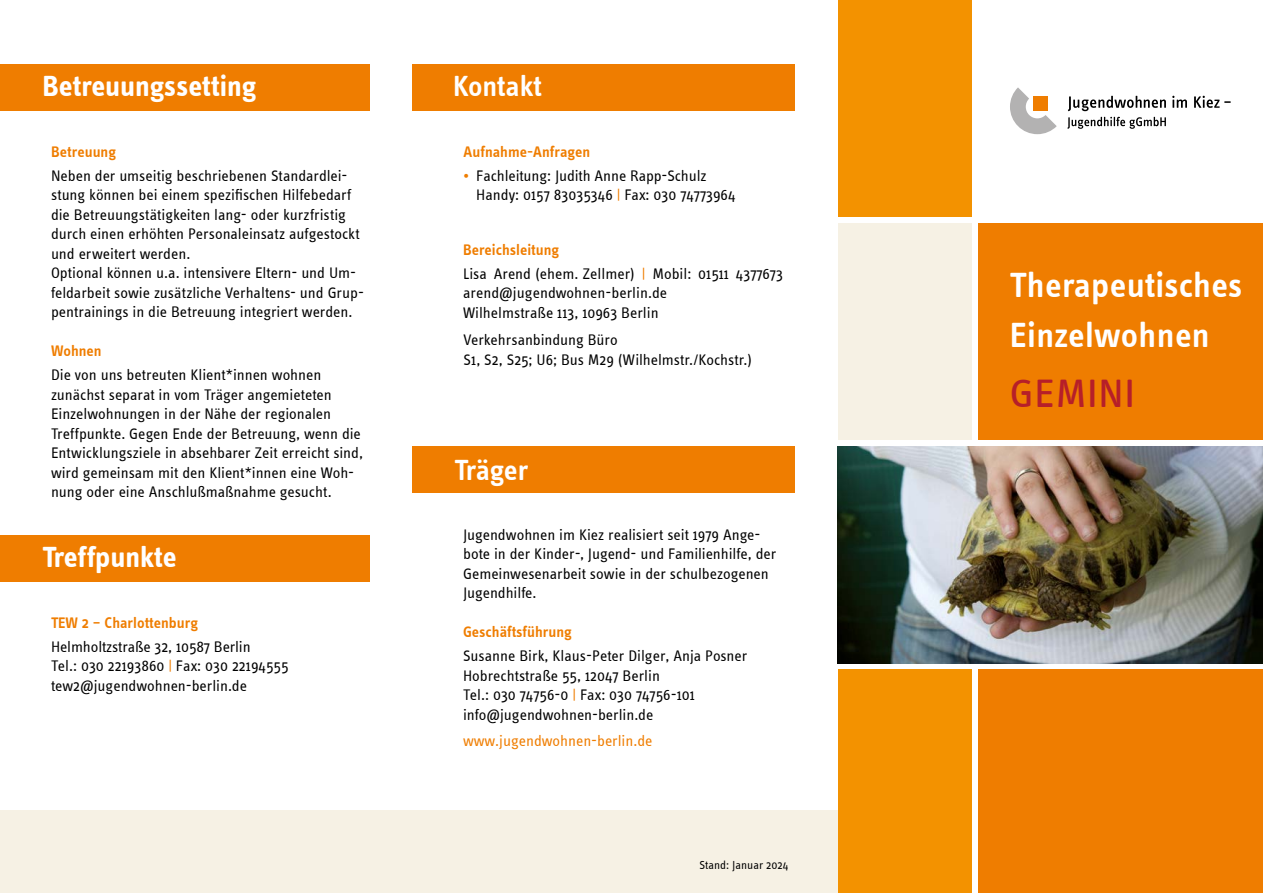
<style>
.page{position:relative;width:1263px;height:893px;background:#fff}
.page>*{position:absolute;margin:0;border:0;box-sizing:border-box;transform-origin:0 0}
.t1{font:40.8px "Info Text";letter-spacing:.015em;color:#b61f29}
.t2{font:600 36px/50.6px "Info Text";letter-spacing:.01em;color:#fff}
.t3{font:700 30px "Info Text";color:#fff}
.t4{font:600 30px "Info Text";letter-spacing:-.015em;color:#fff}
.t5{font:15.75px/19.5px "Info Text";letter-spacing:-.005em;color:#000}
.t6{font:600 15.75px "Info Text";color:#ef7d00}
.t7{font:15.75px "Info Text";letter-spacing:-.005em;color:#ef7d00}
.t8{font:12px "Info Text";color:#000}
.s1{color:#ef7d00}
.s2{font-family:"Times New Roman";color:#ef7d00}
.s3{font-weight:600;color:#ef7d00}
</style>
<div class="page">
<div style="left:0;top:810px;width:838px;height:83px;background:#f6f1e4"></div>
<div style="left:0;top:64px;width:370px;height:47px;background:#ef7d00"></div>
<div style="left:412px;top:64px;width:383px;height:47px;background:#ef7d00"></div>
<div style="left:0;top:535px;width:370px;height:46px;background:#ef7d00"></div>
<img style="left:838px;top:446px;width:425px;height:217px">
<div style="left:978px;top:223px;width:285px;height:217px;background:#ef7d00"></div>
<div style="left:838px;top:0;width:134px;height:217px;background:#f39200"></div>
<svg style="left:1067px;top:117px;width:99px;height:12px"></svg>
<svg style="left:1068px;top:96px;width:98px;height:15px"></svg>
<svg style="left:1172px;top:96px;width:15px;height:12px"></svg>
<svg style="left:1194px;top:96px;width:37px;height:12px"></svg>
<svg style="left:1010px;top:87px;width:47px;height:47px"></svg>
<div style="left:838px;top:223px;width:134px;height:217px;background:#f6f1e4"></div>
<div style="left:978px;top:670px;width:285px;height:223px;background:#ef7d00"></div>
<div style="left:838px;top:670px;width:134px;height:223px;background:#f39200"></div>
<div style="left:412px;top:446px;width:383px;height:47px;background:#ef7d00"></div>
<h3 class="t3" style="left:43px;top:69px;width:216px">Betreuungssetting</h3>
<p class="t6" style="left:51px;top:143px;width:67px">Betreuung</p>
<p class="t5" style="left:51px;top:166px;width:314px">Neben der umseitig beschriebenen Standardlei&shy;stung können bei einem spezifischen Hilfebedarf die Betreuungstätigkeiten lang- oder kurzfristig durch einen erhöhten Personaleinsatz aufgestockt und erweitert werden.<br>Optional können u.a. intensivere Eltern- und Um&shy;feldarbeit sowie zusätzliche Verhaltens- und Grup&shy;pentrainings in die Betreuung integriert werden.</p>
<p class="t6" style="left:51px;top:342px;width:52px">Wohnen</p>
<p class="t5" style="left:51px;top:365px;width:313px">Die von uns betreuten Klient*innen wohnen zunächst separat in vom Träger angemieteten Einzelwohnungen in der Nähe der regionalen Treffpunkte. Gegen Ende der Betreuung, wenn die Entwicklungsziele in absehbarer Zeit erreicht sind, wird gemeinsam mit den Klient*innen eine Woh&shy;nung oder eine Anschlußmaßnahme gesucht.</p>
<h3 class="t3" style="left:43px;top:540px;width:135px">Treffpunkte</h3>
<p class="t6" style="left:51px;top:614px;width:149px">TEW 2 – Charlottenburg</p>
<p class="t5" style="left:51px;top:637px;width:239px">Helmholtzstraße 32, 10587 Berlin<br>Tel.: 030 22193860 <span class="s1">|</span> Fax: 030 22194555 tew2@jugendwohnen-berlin.de</p>
<h3 class="t4" style="left:453px;top:69px;width:90px">Kontakt</h3>
<p class="t6" style="left:463px;top:143px;width:128px">Aufnahme-Anfragen</p>
<p class="t5" style="left:476px;top:166px;width:261px;text-indent:-13px"><span class="s2">•</span> Fachleitung: Judith Anne Rapp-Schulz<br>Handy: 0157 83035346 <span class="s1">|</span> Fax: 030 74773964</p>
<p class="t5" style="left:463px;top:238px;width:321px;line-height:23.7px"><span class="s3">Bereichsleitung<br></span>Lisa Arend (ehem. Zellmer) <span class="s1">|</span> Mobil: 01511 4377673</p>
<p class="t5" style="left:463px;top:283px;width:206px">arend@jugendwohnen-berlin.de<br>Wilhelmstraße 113, 10963 Berlin</p>
<p class="t5" style="left:463px;top:330px;width:290px">Verkehrsanbindung Büro<br>S1, S2, S25; U6; Bus M29 (Wilhelmstr./Kochstr.)</p>
<h3 class="t4" style="left:454px;top:453px;width:76px">Träger</h3>
<p class="t5" style="left:463px;top:525px;width:315px">Jugendwohnen im Kiez realisiert seit 1979 Ange&shy;bote in der Kinder-, Jugend- und Familienhilfe, der Gemeinwesenarbeit sowie in der schulbezogenen Jugendhilfe.</p>
<p class="t6" style="left:463px;top:623px;width:110px">Geschäftsführung</p>
<p class="t5" style="left:463px;top:646px;width:286px">Susanne Birk, Klaus-Peter Dilger, Anja Posner Hobrechtstraße 55, 12047 Berlin<br>Tel.: 030 74756-0 <span class="s1">|</span> Fax: 030 74756-101 info@jugendwohnen-berlin.de</p>
<p class="t7" style="left:463px;top:732px;width:191px">www.jugendwohnen-berlin.de</p>
<p class="t8" style="left:699px;top:858px;width:91px">Stand: Januar 2024</p>
<h2 class="t2" style="left:1010px;top:260px;width:234px">Therapeutisches<br>Einzelwohnen</h2>
<h1 class="t1" style="left:1010px;top:371px;width:127px">GEMINI</h1>
</div>
